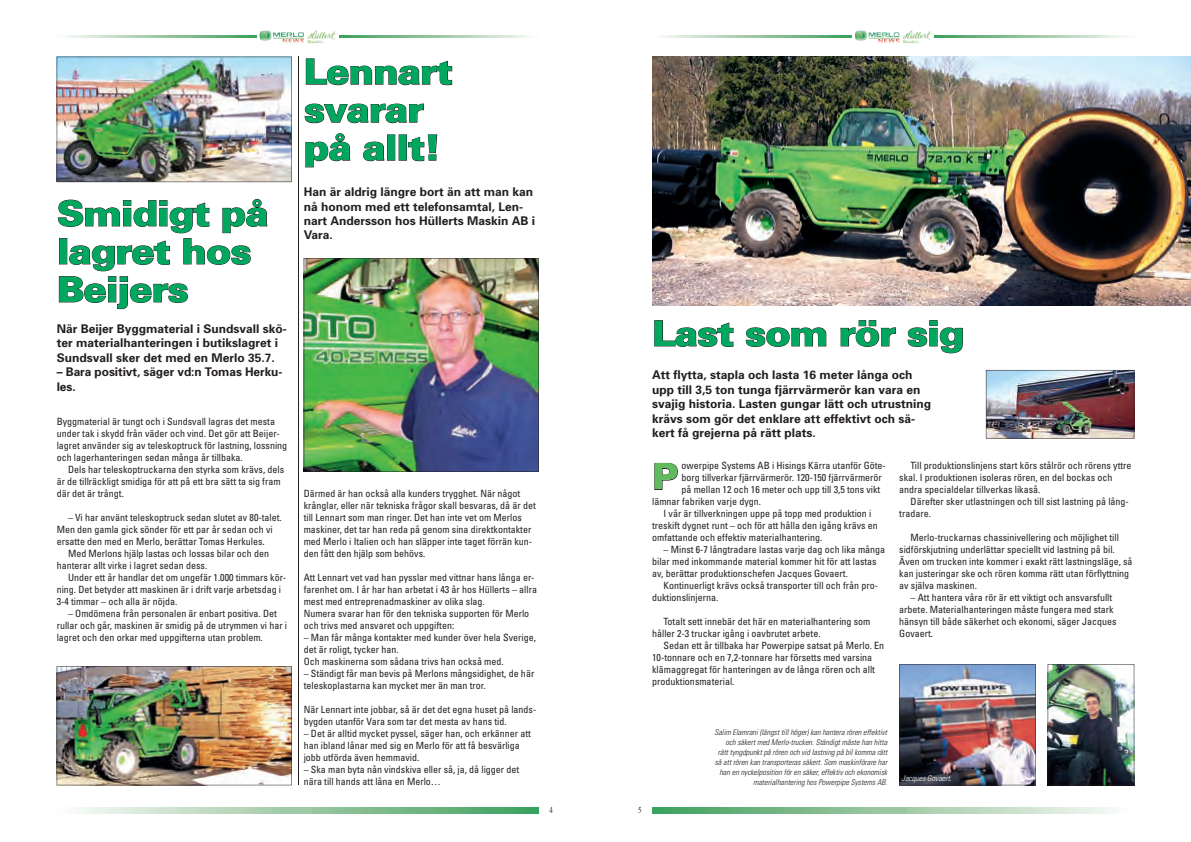
<style>
.page{position:relative;width:1191px;height:842px;background:#fff}
.page>*{position:absolute;margin:0;border:0;box-sizing:border-box;transform-origin:0 0}
.t1{font:900 36px "Univers";color:#5fbb5d}
.t2{font:900 35px/38px "Univers";letter-spacing:-.03em;color:#00a75e;scale:1.1 1}
.t3{font:700 12px/14.4px "Univers";color:#231f20}
.t4{font:condensed 10px/12px "Univers";color:#231f20}
.t5{font:9px "Times";color:#231f20;scale:.75 1}
.t6{font:italic 300 condensed 8px/10px "Univers";color:#231f20;text-align:right}
.t7{font:italic 300 condensed 8px "Univers";color:#fff}
</style>
<div class="page">
<img style="left:77px;top:807px;width:462px;height:6px">
<img style="left:67px;top:35px;width:189px;height:2px">
<img style="left:339px;top:35px;width:190px;height:2px">
<img style="left:283px;top:39px;width:21px;height:2px">
<svg style="left:259px;top:31px;width:12px;height:10px"></svg>
<svg style="left:329px;top:31px;width:7px;height:7px"></svg>
<img style="left:652px;top:807px;width:461px;height:6px">
<img style="left:662px;top:35px;width:189px;height:2px">
<img style="left:934px;top:35px;width:192px;height:2px">
<img style="left:878px;top:39px;width:21px;height:2px">
<svg style="left:855px;top:31px;width:12px;height:10px"></svg>
<svg style="left:924px;top:31px;width:7px;height:7px"></svg>
<svg style="left:57px;top:199px;width:211px;height:111px"></svg>
<img style="left:58px;top:667px;width:233px;height:118px">
<hr style="left:57px;top:666px;width:1px;height:119px;background:#231f20">
<hr style="left:57px;top:785px;width:234px;height:1px;background:#231f20">
<hr style="left:291px;top:666px;width:1px;height:119px;background:#231f20">
<hr style="left:57px;top:666px;width:234px;height:1px;background:#231f20">
<img style="left:58px;top:58px;width:233px;height:124px">
<hr style="left:57px;top:57px;width:1px;height:125px;background:#231f20">
<hr style="left:57px;top:182px;width:234px;height:1px;background:#231f20">
<hr style="left:291px;top:57px;width:1px;height:125px;background:#231f20">
<hr style="left:57px;top:57px;width:234px;height:1px;background:#231f20">
<hr style="left:298px;top:57px;width:1px;height:728px;background:#231f20">
<svg style="left:305px;top:58px;width:148px;height:28px"></svg>
<svg style="left:304px;top:103px;width:120px;height:21px"></svg>
<svg style="left:305px;top:133px;width:46px;height:35px"></svg>
<svg style="left:363px;top:141px;width:22px;height:21px"></svg>
<div style="left:387px;top:134px;width:8px;height:27px;border:1px solid #231f20"></div>
<div style="left:399px;top:134px;width:8px;height:27px;border:1px solid #231f20"></div>
<svg style="left:408px;top:134px;width:30px;height:28px"></svg>
<img style="left:305px;top:259px;width:233px;height:212px">
<hr style="left:304px;top:258px;width:1px;height:213px;background:#231f20">
<hr style="left:304px;top:471px;width:234px;height:1px;background:#231f20">
<hr style="left:538px;top:258px;width:1px;height:213px;background:#231f20">
<hr style="left:304px;top:258px;width:234px;height:1px;background:#231f20">
<svg style="left:654px;top:320px;width:80px;height:27px"></svg>
<svg style="left:745px;top:327px;width:82px;height:20px"></svg>
<svg style="left:840px;top:320px;width:56px;height:27px"></svg>
<svg style="left:907px;top:320px;width:56px;height:34px"></svg>
<img style="left:1048px;top:665px;width:85px;height:120px">
<hr style="left:1047px;top:664px;width:1px;height:121px;background:#231f20">
<hr style="left:1048px;top:785px;width:86px;height:1px;background:#231f20">
<hr style="left:1133px;top:664px;width:1px;height:121px;background:#231f20">
<hr style="left:1048px;top:664px;width:86px;height:1px;background:#231f20">
<img style="left:987px;top:371px;width:146px;height:67px">
<hr style="left:986px;top:370px;width:1px;height:68px;background:#231f20">
<hr style="left:986px;top:438px;width:148px;height:1px;background:#231f20">
<hr style="left:1133px;top:370px;width:1px;height:68px;background:#231f20">
<hr style="left:986px;top:370px;width:148px;height:1px;background:#231f20">
<img style="left:900px;top:665px;width:135px;height:120px">
<hr style="left:899px;top:664px;width:1px;height:121px;background:#231f20">
<hr style="left:899px;top:785px;width:136px;height:1px;background:#231f20">
<hr style="left:1035px;top:664px;width:1px;height:121px;background:#231f20">
<hr style="left:899px;top:664px;width:136px;height:1px;background:#231f20">
<svg style="left:654px;top:462px;width:24px;height:28px"></svg>
<img style="left:652px;top:57px;width:539px;height:248px">
<h2 class="t2" style="left:57px;top:194px;width:194px">Smidigt på lagret hos<br>Beijers</h2>
<p class="t3" style="left:57px;top:321px;width:232px">När Beijer Byggmaterial i Sundsvall skö&shy;ter materialhanteringen i butikslagret i<br>Sundsvall sker det med en Merlo 35.7.</p>
<p class="t3" style="left:57px;top:364px;width:227px">– Bara positivt, säger vd:n Tomas Herku&shy;les.</p>
<p class="t4" style="left:57px;top:415px;width:232px">Byggmaterial är tungt och i Sundsvall lagras det mesta under tak i skydd från väder och vind. Det gör att Beijer&shy;lagret använder sig av teleskoptruck för lastning, lossning och lagerhanteringen sedan många år tillbaka.</p>
<p class="t4" style="left:57px;top:463px;width:229px;text-indent:11px">Dels har teleskoptruckarna den styrka som krävs, dels är de tillräckligt smidiga för att på ett bra sätt ta sig fram där det är trångt.</p>
<p class="t4" style="left:57px;top:511px;width:226px;text-indent:11px">– Vi har använt teleskoptruck sedan slutet av 80-talet.<br>Men den gamla gick sönder för ett par år sedan och vi ersatte den med en Merlo, berättar Tomas Herkules.</p>
<p class="t4" style="left:57px;top:547px;width:214px;text-indent:11px">Med Merlons hjälp lastas och lossas bilar och den hanterar allt virke i lagret sedan dess.</p>
<p class="t4" style="left:57px;top:571px;width:231px;text-indent:11px">Under ett år handlar det om ungefär 1.000 timmars kör&shy;ning. Det betyder att maskinen är i drift varje arbetsdag i<br>3-4 timmar – och alla är nöjda.</p>
<p class="t4" style="left:57px;top:607px;width:232px;text-indent:11px">– Omdömena från personalen är enbart positiva. Det rullar och går, maskinen är smidig på de utrymmen vi har i lagret och den orkar med uppgifterna utan problem.</p>
<h2 class="t2" style="left:304px;top:52px;width:137px">Lennart svarar på allt!</h2>
<p class="t3" style="left:304px;top:184px;width:233px">Han är aldrig längre bort än att man kan nå honom med ett telefonsamtal, Len&shy;nart Andersson hos Hüllerts Maskin AB i<br>Vara.</p>
<p class="t4" style="left:304px;top:487px;width:233px">Därmed är han också alla kunders trygghet. När något krånglar, eller när tekniska frågor skall besvaras, då är det till Lennart som man ringer. Det han inte vet om Merlos maskiner, det tar han reda på genom sina direktkontakter med Merlo i Italien och han släpper inte taget förrän kun&shy;den fått den hjälp som behövs.</p>
<p class="t4" style="left:304px;top:571px;width:235px">Att Lennart vet vad han pysslar med vittnar hans långa er&shy;farenhet om. I år har han arbetat i 43 år hos Hüllerts – allra mest med entreprenadmaskiner av olika slag.<br>Numera svarar han för den tekniska supporten för Merlo och trivs med ansvaret och uppgiften:</p>
<p class="t4" style="left:304px;top:631px;width:234px">– Man får många kontakter med kunder över hela Sverige, det är roligt, tycker han.<br>Och maskinerna som sådana trivs han också med.</p>
<p class="t4" style="left:304px;top:667px;width:232px">– Ständigt får man bevis på Merlons mångsidighet, de här teleskoplastarna kan mycket mer än man tror.</p>
<p class="t4" style="left:304px;top:703px;width:234px">När Lennart inte jobbar, så är det det egna huset på lands&shy;bygden utanför Vara som tar det mesta av hans tid.</p>
<p class="t4" style="left:304px;top:727px;width:229px">– Det är alltid mycket pyssel, säger han, och erkänner att han ibland lånar med sig en Merlo för att få besvärliga jobb utförda även hemmavid.</p>
<p class="t4" style="left:304px;top:763px;width:217px">– Ska man byta nån vindskiva eller så, ja, då ligger det nära till hands att låna en Merlo…</p>
<h2 class="t2" style="left:652px;top:314px;width:285px">Last som rör sig</h2>
<p class="t3" style="left:652px;top:367px;width:280px">Att flytta, stapla och lasta 16 meter långa och upp till 3,5 ton tunga fjärrvärmerör kan vara en svajig historia. Lasten gungar lätt och utrustning krävs som gör det enklare att effektivt och sä&shy;kert få grejerna på rätt plats.</p>
<h1 class="t1" style="left:652px;top:454px;width:27px">P</h1>
<p class="t4" style="left:899px;top:459px;width:234px;text-indent:11px">Till produktionslinjens start körs stålrör och rörens yttre skal. I produktionen isoleras rören, en del bockas och andra specialdelar tillverkas likaså.</p>
<p class="t4" style="left:899px;top:495px;width:231px;text-indent:11px">Därefter sker utlastningen och till sist lastning på lång&shy;tradare.</p>
<p class="t4" style="left:899px;top:531px;width:235px;text-indent:11px">Merlo-truckarnas chassinivellering och möjlighet till sidförskjutning underlättar speciellt vid lastning på bil.<br>Även om trucken inte kommer i exakt rätt lastningsläge, så kan justeringar ske och rören komma rätt utan förflyttning av själva maskinen.</p>
<p class="t4" style="left:899px;top:591px;width:219px;text-indent:11px">– Att hantera våra rör är ett viktigt och ansvarsfullt arbete. Materialhanteringen måste fungera med stark hänsyn till både säkerhet och ekonomi, säger Jacques Govaert.</p>
<p class="t4" style="left:681px;top:459px;width:206px">owerpipe Systems AB i Hisings Kärra utanför Göte-</p>
<p class="t4" style="left:681px;top:471px;width:202px">borg tillverkar fjärrvärmerör. 120-150 fjärrvärmerör</p>
<p class="t4" style="left:681px;top:483px;width:200px">på mellan 12 och 16 meter och upp till 3,5 tons vikt</p>
<p class="t4" style="left:652px;top:495px;width:110px">lämnar fabriken varje dygn.</p>
<p class="t4" style="left:663px;top:507px;width:209px">I vår är tillverkningen uppe på topp med produktion i</p>
<p class="t4" style="left:652px;top:519px;width:227px">treskift dygnet runt – och för att hålla den igång krävs en</p>
<p class="t4" style="left:652px;top:531px;width:171px">omfattande och effektiv materialhantering.</p>
<p class="t4" style="left:652px;top:543px;width:234px;text-indent:11px">– Minst 6-7 långtradare lastas varje dag och lika många bilar med inkommande material kommer hit för att lastas av, berättar produktionschefen Jacques Govaert.</p>
<p class="t4" style="left:652px;top:579px;width:227px;text-indent:11px">Kontinuerligt krävs också transporter till och från pro&shy;duktionslinjerna.</p>
<p class="t4" style="left:652px;top:615px;width:220px;text-indent:11px">Totalt sett innebär det här en materialhantering som håller 2-3 truckar igång i oavbrutet arbete.</p>
<p class="t4" style="left:652px;top:639px;width:233px;text-indent:11px">Sedan ett år tillbaka har Powerpipe satsat på Merlo. En 10-tonnare och en 7,2-tonnare har försetts med varsina klämaggregat för hanteringen av de långa rören och allt produktionsmaterial.</p>
<p class="t5" style="left:549px;top:804px;width:6px">4</p>
<p class="t5" style="left:638px;top:804px;width:6px">5</p>
<p class="t6" style="left:714px;top:727px;width:174px">Salim Elamrani (längst till höger) kan hantera rören effektivt och säkert med Merlo-trucken. Ständigt måste han hitta rätt tyngdpunkt på rören och vid lastning på bil komma rätt så att rören kan transporteras säkert. Som maskinförare har han en nyckelposition för en säker, effektiv och ekonomisk materialhantering hos Powerpipe Systems AB.</p>
<p class="t7" style="left:901px;top:773px;width:52px">Jacques Govaert.</p>
</div>
